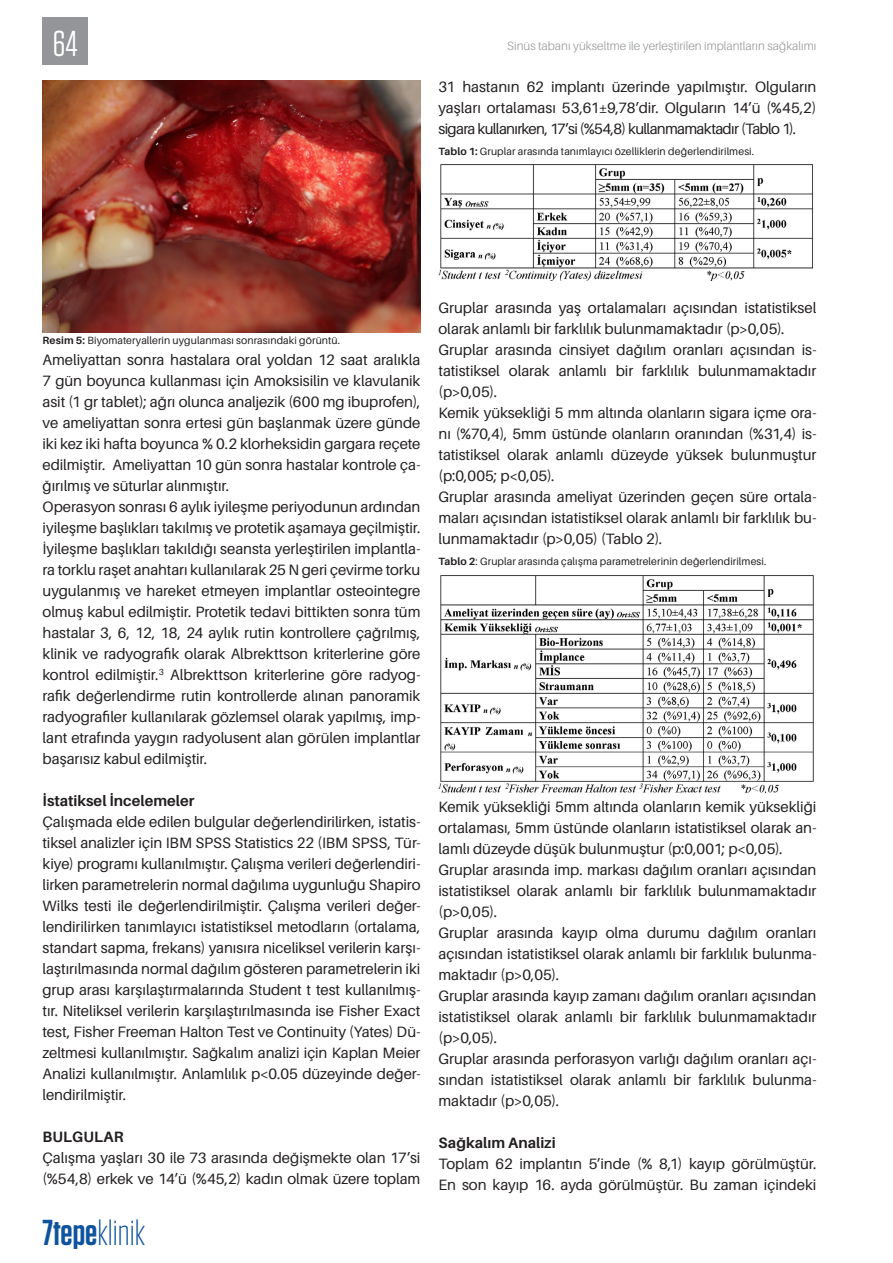
<style>
.page{position:relative;width:893px;height:1263px;background:#fff}
.page>*{position:absolute;margin:0;border:0;box-sizing:border-box;transform-origin:0 0}
.t1{font:300 36px "Tungsten";color:#0d539d}
.t2{font:36px "Tungsten";color:#fff}
.t3{font:15px/21px "Aileron";letter-spacing:-.005em;color:#231f20;text-align:justify}
.t4{font:700 15px "Aileron";letter-spacing:.005em;color:#231f20}
.t5{font:300 12px "Aileron";letter-spacing:.005em;color:#939598}
.t6{font:10.5px "Aileron";letter-spacing:.005em;color:#231f20}
.s1{font-weight:700}
.s2{font-weight:600}
</style>
<div class="page">
<div style="left:43px;top:18px;width:45px;height:47px;background:#939598"></div>
<img style="left:438px;top:164px;width:375px;height:117px">
<img style="left:438px;top:575px;width:376px;height:217px">
<img style="left:42px;top:81px;width:379px;height:252px">
<h1 class="t2" style="left:53px;top:25px;width:26px">64</h1>
<p class="t5" style="left:507px;top:40px;width:311px">Sinüs tabanı yükseltme ile yerleştirilen implantların sağkalımı</p>
<p class="t3" style="left:438px;top:77px;width:379px">31 hastanın 62 implantı üzerinde yapılmıştır. Olguların yaşları ortalaması 53,61±9,78’dir. Olguların 14’ü (%45,2) sigara kullanırken, 17’si (%54,8) kullanmamaktadır (Tablo 1).</p>
<p class="t6" style="left:438px;top:146px;width:317px"><span class="s1">Tablo 1:</span> Gruplar arasında tanımlayıcı özelliklerin değerlendirilmesi.</p>
<p class="t6" style="left:43px;top:334px;width:299px"><span class="s1">Resim 5:</span> Biyomateryallerin uygulanması sonrasındaki görüntü.</p>
<p class="t3" style="left:43px;top:349px;width:379px">Ameliyattan sonra hastalara oral yoldan 12 saat aralıkla 7 gün boyunca kullanması için Amoksisilin ve klavulanik asit (1 gr tablet); ağrı olunca analjezik (600 mg ibuprofen), ve ameliyattan sonra ertesi gün başlanmak üzere günde iki kez iki hafta boyunca % 0.2 klorheksidin gargara reçete edilmiştir. Ameliyattan 10 gün sonra hastalar kontrole ça&shy;ğırılmış ve süturlar alınmıştır.</p>
<p class="t3" style="left:43px;top:496px;width:379px">Operasyon sonrası 6 aylık iyileşme periyodunun ardından iyileşme başlıkları takılmış ve protetik aşamaya geçilmiştir.<br>İyileşme başlıkları takıldığı seansta yerleştirilen implantla&shy;ra torklu raşet anahtarı kullanılarak 25 N geri çevirme torku uygulanmış ve hareket etmeyen implantlar osteointegre olmuş kabul edilmiştir. Protetik tedavi bittikten sonra tüm hastalar 3, 6, 12, 18, 24 aylık rutin kontrollere çağrılmış, klinik ve radyografik olarak Albrekttson kriterlerine göre kontrol edilmiştir.<sup>3</sup> Albrekttson kriterlerine göre radyog&shy;rafik değerlendirme rutin kontrollerde alınan panoramik radyografiler kullanılarak gözlemsel olarak yapılmış, imp&shy;lant etrafında yaygın radyolusent alan görülen implantlar başarısız kabul edilmiştir.</p>
<p class="t4" style="left:43px;top:792px;width:153px">İstatiksel İncelemeler</p>
<p class="t3" style="left:43px;top:811px;width:379px">Çalışmada elde edilen bulgular değerlendirilirken, istatis&shy;tiksel analizler için IBM SPSS Statistics 22 (IBM SPSS, Tür&shy;kiye) programı kullanılmıştır. Çalışma verileri değerlendiri&shy;lirken parametrelerin normal dağılıma uygunluğu Shapiro Wilks testi ile değerlendirilmiştir. Çalışma verileri değer&shy;lendirilirken tanımlayıcı istatistiksel metodların (ortalama, standart sapma, frekans) yanısıra niceliksel verilerin karşı&shy;laştırılmasında normal dağılım gösteren parametrelerin iki grup arası karşılaştırmalarında Student t test kullanılmış&shy;tır. Niteliksel verilerin karşılaştırılmasında ise Fisher Exact test, Fisher Freeman Halton Test ve Continuity (Yates) Dü&shy;zeltmesi kullanılmıştır. Sağkalım analizi için Kaplan Meier Analizi kullanılmıştır. Anlamlılık p&lt;0.05 düzeyinde değer&shy;lendirilmiştir.</p>
<p class="t4" style="left:43px;top:1128px;width:83px">BULGULAR</p>
<p class="t3" style="left:43px;top:1147px;width:379px">Çalışma yaşları 30 ile 73 arasında değişmekte olan 17’si (%54,8) erkek ve 14’ü (%45,2) kadın olmak üzere toplam</p>
<h1 class="t1" style="left:43px;top:1214px;width:104px"><span class="s2">7tepe</span>klinik</h1>
<p class="t3" style="left:438px;top:297px;width:379px">Gruplar arasında yaş ortalamaları açısından istatistiksel olarak anlamlı bir farklılık bulunmamaktadır (p&gt;0,05).</p>
<p class="t3" style="left:438px;top:339px;width:379px">Gruplar arasında cinsiyet dağılım oranları açısından is&shy;tatistiksel olarak anlamlı bir farklılık bulunmamaktadır (p&gt;0,05).</p>
<p class="t3" style="left:438px;top:402px;width:379px">Kemik yüksekliği 5 mm altında olanların sigara içme ora&shy;nı (%70,4), 5mm üstünde olanların oranından (%31,4) is&shy;tatistiksel olarak anlamlı düzeyde yüksek bulunmuştur (p:0,005; p&lt;0,05).</p>
<p class="t3" style="left:438px;top:486px;width:379px">Gruplar arasında ameliyat üzerinden geçen süre ortala&shy;maları açısından istatistiksel olarak anlamlı bir farklılık bu&shy;lunmamaktadır (p&gt;0,05) (Tablo 2).</p>
<p class="t6" style="left:438px;top:555px;width:330px"><span class="s1">Tablo 2</span>: Gruplar arasında çalışma parametrelerinin değerlendirilmesi.</p>
<p class="t3" style="left:438px;top:797px;width:379px">Kemik yüksekliği 5mm altında olanların kemik yüksekliği ortalaması, 5mm üstünde olanların istatistiksel olarak an&shy;lamlı düzeyde düşük bulunmuştur (p:0,001; p&lt;0,05).</p>
<p class="t3" style="left:438px;top:860px;width:379px">Gruplar arasında imp. markası dağılım oranları açısından istatistiksel olarak anlamlı bir farklılık bulunmamaktadır (p&gt;0,05).</p>
<p class="t3" style="left:438px;top:923px;width:379px">Gruplar arasında kayıp olma durumu dağılım oranları açısından istatistiksel olarak anlamlı bir farklılık bulunma&shy;maktadır (p&gt;0,05).</p>
<p class="t3" style="left:438px;top:986px;width:379px">Gruplar arasında kayıp zamanı dağılım oranları açısından istatistiksel olarak anlamlı bir farklılık bulunmamaktadır (p&gt;0,05).</p>
<p class="t3" style="left:438px;top:1049px;width:379px">Gruplar arasında perforasyon varlığı dağılım oranları açı&shy;sından istatistiksel olarak anlamlı bir farklılık bulunma&shy;maktadır (p&gt;0,05).</p>
<p class="t4" style="left:438px;top:1135px;width:119px">Sağkalım Analizi</p>
<p class="t3" style="left:438px;top:1154px;width:379px">Toplam 62 implantın 5’inde (% 8,1) kayıp görülmüştür.<br>En son kayıp 16. ayda görülmüştür. Bu zaman içindeki</p>
</div>
